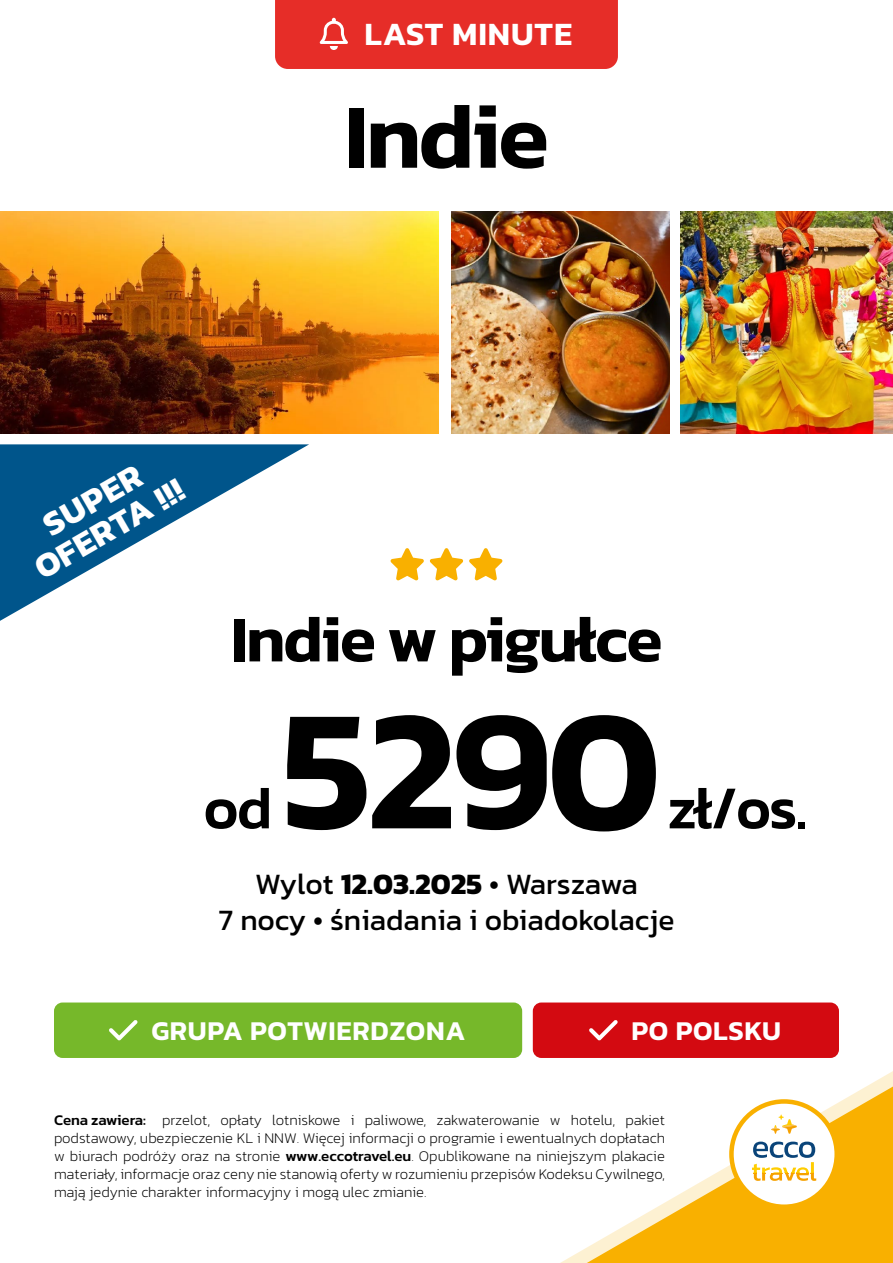
<style>
.page{position:relative;width:893px;height:1263px;background:#fff}
.page>*{position:absolute;margin:0;border:0;box-sizing:border-box;transform-origin:0 0}
.t1{font:600 173.1px "Kanit";color:#000}
.t2{font:600 93px "Kanit";letter-spacing:-.025em;color:#000}
.t3{font:600 66px "Kanit";letter-spacing:-.025em;color:#000}
.t4{font:500 59.85px "Kanit";color:#000}
.t5{font:700 34.65px/33px "Kanit";color:#fff;text-align:center}
.t6{font:600 33px "Kanit";letter-spacing:.025em;color:#fff}
.t7{font:30px/36px "Kanit";color:#000;text-align:center}
.t8{font:600 27.6px "Kanit";letter-spacing:.025em;color:#fff}
.t9{font:200 15px/18px "Kanit";color:#000;text-align:justify}
.s1{font-weight:700}
.s2{font-weight:500}
</style>
<div class="page">
<svg style="left:560px;top:1071px;width:333px;height:192px"></svg>
<svg style="left:587px;top:1086px;width:306px;height:177px"></svg>
<div style="left:731px;top:1101px;width:106px;height:106px;background:#fff;border-radius:50%"></div>
<div style="left:729px;top:1099px;width:110px;height:110px;border:4px solid #f9b000;border-radius:50%"></div>
<svg style="left:771px;top:1114px;width:26px;height:20px"></svg>
<svg style="left:753px;top:1141px;width:62px;height:17px"></svg>
<svg style="left:752px;top:1162px;width:62px;height:11px"></svg>
<svg style="left:753px;top:1173px;width:63px;height:8px"></svg>
<img style="left:680px;top:211px;width:213px;height:223px">
<img style="left:451px;top:211px;width:218px;height:223px">
<img style="left:0;top:211px;width:439px;height:223px">
<svg style="left:390px;top:548px;width:34px;height:32px"></svg>
<svg style="left:430px;top:548px;width:33px;height:32px"></svg>
<svg style="left:469px;top:548px;width:33px;height:32px"></svg>
<svg style="left:0;top:444px;width:309px;height:177px"></svg>
<div style="left:54px;top:1002px;width:468px;height:56px;background:#76b82a;border-radius:9px"></div>
<svg style="left:109px;top:1020px;width:29px;height:20px"></svg>
<div style="left:533px;top:1002px;width:306px;height:56px;background:#d30a11;border-radius:9px"></div>
<svg style="left:589px;top:1020px;width:29px;height:20px"></svg>
<div style="left:275px;top:0;width:343px;height:69px;background:#e62d28"></div>
<h3 class="t6" style="left:365px;top:9px;width:209px">LAST MINUTE</h3>
<h2 class="t2" style="left:344px;top:65px;width:207px">Indie</h2>
<h3 class="t5" style="left:12px;top:526px;width:168px;rotate:-30deg">SUPER<br>OFERTA !!!</h3>
<h3 class="t3" style="left:230px;top:589px;width:434px">Indie w pigułce</h3>
<h3 class="t4" style="left:203px;top:763px;width:70px">od</h3>
<h1 class="t1" style="left:282px;top:638px;width:381px">5290</h1>
<h3 class="t4" style="left:667px;top:763px;width:141px">zł/os.</h3>
<h3 class="t7" style="left:219px;top:865px;width:457px">Wylot <span class="s1">12.03.2025</span> • Warszawa<br>7 nocy • śniadania i obiadokolacje</h3>
<h3 class="t8" style="left:151px;top:1010px;width:316px">GRUPA POTWIERDZONA</h3>
<h3 class="t8" style="left:632px;top:1010px;width:151px">PO POLSKU</h3>
<p class="t9" style="left:54px;top:1111px;width:613px"><span class="s2">Cena zawiera:</span> przelot, opłaty lotniskowe i paliwowe, zakwaterowanie w hotelu, pakiet podstawowy, ubezpieczenie KL i NNW. Więcej informacji o programie i ewentualnych dopłatach w biurach podróży oraz na stronie <span class="s2">www.eccotravel.eu</span>. Opublikowane na niniejszym plakacie materiały, informacje oraz ceny nie stanowią oferty w rozumieniu przepisów Kodeksu Cywilnego, mają jedynie charakter informacyjny i mogą ulec zmianie.</p>
</div>
